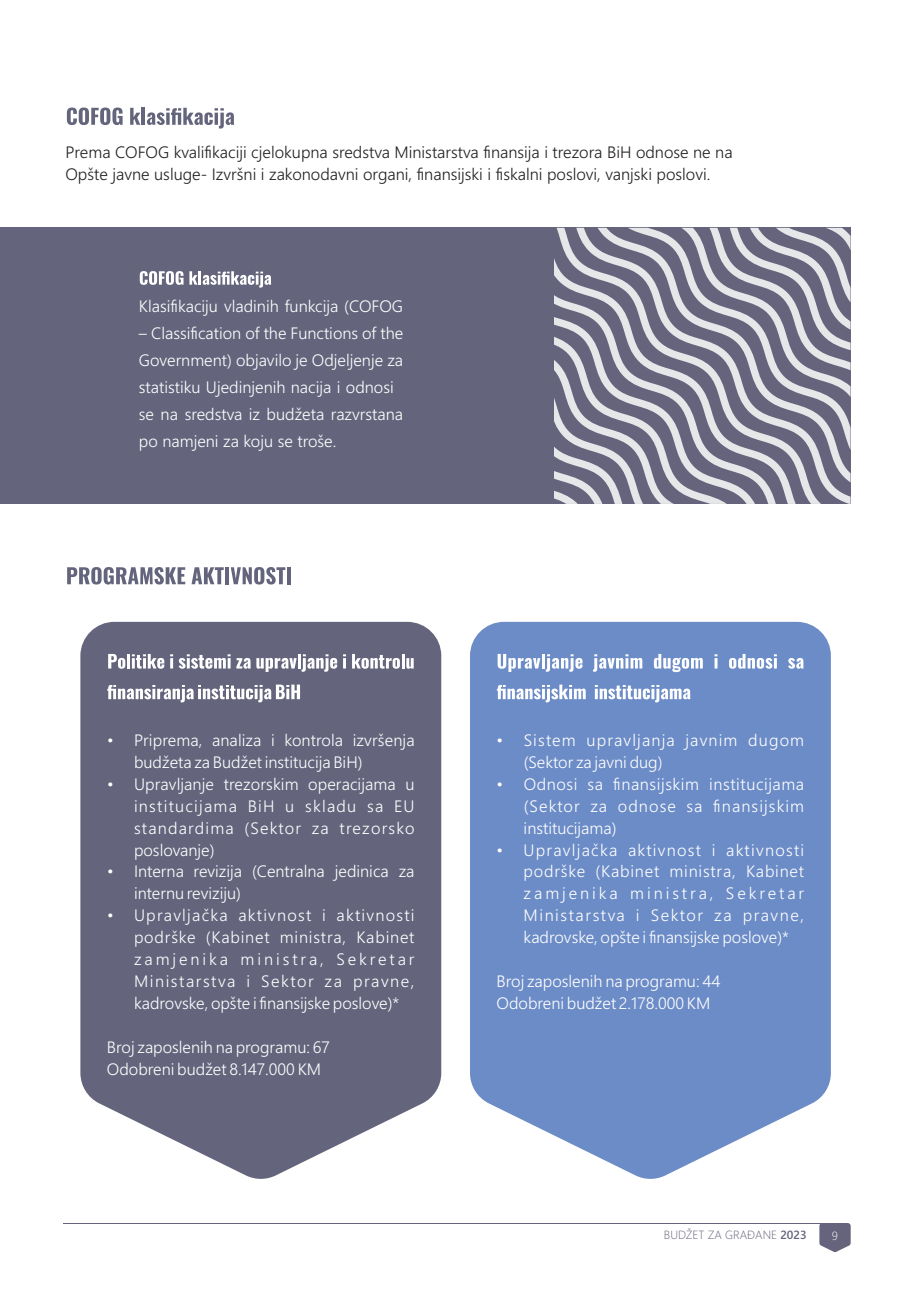
<style>
.page{position:relative;width:915px;height:1306px;background:#fff}
.page>*{position:absolute;margin:0;border:0;box-sizing:border-box;transform-origin:0 0}
.t1{font:300 16.5px/21.9px "Segoe UI";color:#fff}
.t2{font:300 16.5px/21.9px "Segoe UI";color:#231f20}
.t3{font:300 16.5px/21.9px "Segoe UI";letter-spacing:.07em;color:#fff}
.t4{font:300 11.85px "Segoe UI";color:#65647c}
.t5{font:300 11.85px "Segoe UI";color:#fff}
.s1{font-weight:600}
</style>
<div class="page">
<svg style="left:820px;top:228px;width:30px;height:276px;background:#9393a3"></svg>
<svg style="left:795px;top:228px;width:25px;height:276px;background:#9493a3"></svg>
<svg style="left:775px;top:228px;width:20px;height:276px;background:#9493a3"></svg>
<svg style="left:754px;top:228px;width:21px;height:276px;background:#9493a3"></svg>
<svg style="left:726px;top:228px;width:28px;height:276px;background:#9393a2"></svg>
<svg style="left:554px;top:228px;width:172px;height:276px;background:#9494a3"></svg>
<svg style="left:554px;top:243px;width:119px;height:261px;background:#9393a3"></svg>
<svg style="left:554px;top:276px;width:89px;height:228px;background:#9393a2"></svg>
<svg style="left:554px;top:297px;width:68px;height:207px;background:#9494a3"></svg>
<div style="left:1px;top:228px;width:552px;height:276px;background:#64657c"></div>
<svg style="left:140px;top:271px;width:43px;height:14px"></svg>
<svg style="left:189px;top:271px;width:82px;height:16px"></svg>
<svg style="left:67px;top:107px;width:55px;height:18px"></svg>
<svg style="left:130px;top:108px;width:10px;height:17px"></svg>
<hr style="left:142px;top:108px;width:3px;height:17px;background:#64657c">
<svg style="left:147px;top:108px;width:87px;height:21px"></svg>
<svg style="left:67px;top:567px;width:118px;height:17px"></svg>
<svg style="left:191px;top:567px;width:33px;height:17px"></svg>
<hr style="left:225px;top:567px;width:4px;height:17px;background:#64657c">
<svg style="left:231px;top:567px;width:54px;height:17px"></svg>
<hr style="left:287px;top:567px;width:3px;height:17px;background:#64657c">
<svg style="left:80px;top:622px;width:361px;height:557px;background:#707186"></svg>
<svg style="left:108px;top:654px;width:17px;height:14px"></svg>
<hr style="left:127px;top:654px;width:3px;height:14px;background:#fff">
<svg style="left:132px;top:654px;width:32px;height:14px"></svg>
<svg style="left:170px;top:654px;width:60px;height:14px"></svg>
<svg style="left:236px;top:658px;width:14px;height:10px"></svg>
<svg style="left:256px;top:654px;width:81px;height:18px"></svg>
<svg style="left:343px;top:654px;width:3px;height:14px"></svg>
<svg style="left:352px;top:654px;width:48px;height:14px"></svg>
<hr style="left:401px;top:654px;width:3px;height:14px;background:#fff">
<svg style="left:406px;top:658px;width:7px;height:10px"></svg>
<svg style="left:107px;top:684px;width:193px;height:18px"></svg>
<svg style="left:470px;top:622px;width:360px;height:557px;background:#7795cb"></svg>
<svg style="left:497px;top:654px;width:85px;height:18px"></svg>
<svg style="left:592px;top:654px;width:50px;height:17px"></svg>
<svg style="left:653px;top:654px;width:49px;height:18px"></svg>
<svg style="left:714px;top:654px;width:3px;height:14px"></svg>
<svg style="left:728px;top:654px;width:48px;height:14px"></svg>
<svg style="left:787px;top:658px;width:16px;height:10px"></svg>
<svg style="left:594px;top:685px;width:96px;height:17px"></svg>
<svg style="left:496px;top:684px;width:89px;height:18px"></svg>
<hr style="left:63px;top:1222px;width:782px;height:1px;background:#64657c">
<svg style="left:819px;top:1222px;width:31px;height:30px"></svg>
<p class="t2" style="left:65px;top:143px;width:668px">Prema COFOG kvalifikaciji cjelokupna sredstva Ministarstva finansija i trezora BiH odnose ne na<br>Opšte javne usluge- Izvršni i zakonodavni organi, finansijski i fiskalni poslovi, vanjski poslovi.</p>
<p class="t1" style="left:139px;top:296px;width:265px">Klasifikaciju vladinih funkcija (COFOG</p>
<p class="t1" style="left:139px;top:321px;width:266px;line-height:27px">– Classification of the Functions of the Government) objavilo je Odjeljenje za statistiku Ujedinjenih nacija i odnosi se na sredstva iz budžeta razvrstana po namjeni za koju se troše.</p>
<p class="t1" style="left:134px;top:730px;width:282px;text-indent:-27px">• Priprema, analiza i kontrola izvršenja budžeta za Budžet institucija BiH)</p>
<p class="t1" style="left:134px;top:774px;width:282px;text-align:justify;text-indent:-27px">• Upravljanje trezorskim operacijama u institucijama BiH u skladu sa EU standardima (Sektor za trezorsko poslovanje)</p>
<p class="t1" style="left:134px;top:862px;width:282px;text-indent:-27px">• Interna revizija (Centralna jedinica za internu reviziju)</p>
<p class="t1" style="left:134px;top:906px;width:282px;text-align:justify;text-indent:-27px">• Upravljačka aktivnost i aktivnosti podrške (Kabinet ministra, Kabinet zamjenika ministra, Sekretar Ministarstva i Sektor za pravne, kadrovske, opšte i finansijske poslove)*</p>
<p class="t1" style="left:107px;top:1037px;width:224px">Broj zaposlenih na programu: 67<br>Odobreni budžet 8.147.000 KM</p>
<p class="t3" style="left:523px;top:730px;width:282px;text-indent:-27px">• Sistem upravljanja javnim dugom (Sektor za javni dug)</p>
<p class="t1" style="left:523px;top:774px;width:282px;text-align:justify;text-indent:-27px">• Odnosi sa finansijskim institucijama (Sektor za odnose sa finansijskim institucijama)</p>
<p class="t1" style="left:523px;top:840px;width:282px;text-align:justify;text-indent:-27px">• Upravljačka aktivnost i aktivnosti podrške (Kabinet ministra, Kabinet zamjenika ministra, Sekretar Ministarstva i Sektor za pravne, kadrovske, opšte i finansijske poslove)*</p>
<p class="t1" style="left:496px;top:972px;width:225px">Broj zaposlenih na programu: 44<br>Odobreni budžet 2.178.000 KM</p>
<p class="t4" style="left:663px;top:1230px;width:144px">BUDŽET ZA GRAĐANE <span class="s1">2023</span></p>
<p class="t5" style="left:831px;top:1230px;width:8px">9</p>
</div>
